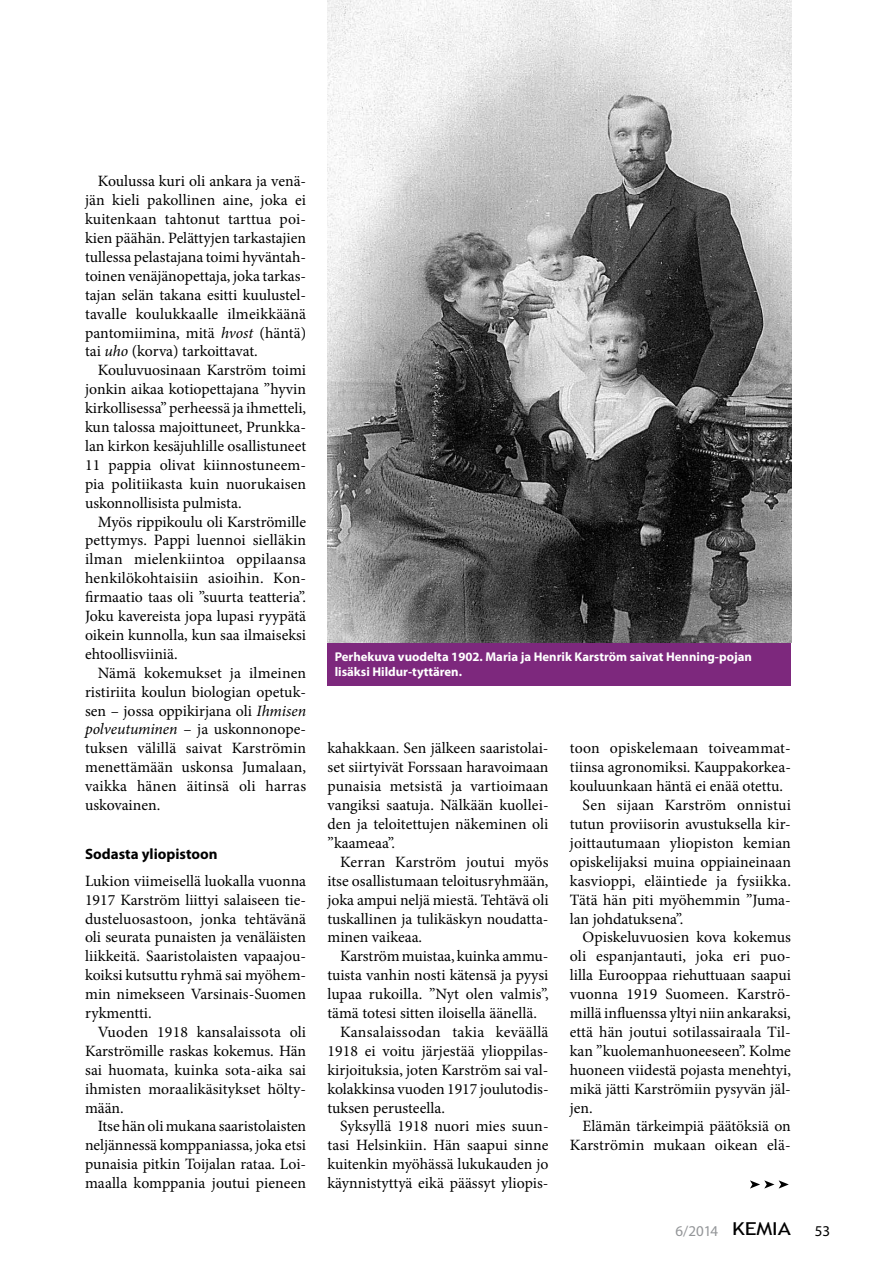
<style>
.page{position:relative;width:893px;height:1263px;background:#fff}
.page>*{position:absolute;margin:0;border:0;box-sizing:border-box;transform-origin:0 0}
.t1{font:15.75px/18.9px "Minion Pro";color:#000;text-align:justify}
.t2{font:15.75px "Minion Pro";letter-spacing:.02em;color:#000}
.t3{font:700 15px "Myriad Pro";color:#000}
.t4{font:15px "Myriad Pro";color:#939598}
.t5{font:15px "Myriad Pro";color:#000}
.t6{font:700 12.75px/15px "Myriad Pro";color:#fff}
.s1{font-style:italic}
.s2{font-family:"Trebuchet MS";font-size:17.85px;color:#000}
</style>
<div class="page">
<div style="left:327px;top:641px;width:464px;height:44px;background:#7d287d"></div>
<img style="left:327px;top:0;width:464px;height:643px">
<svg style="left:750px;top:1180px;width:39px;height:8px"></svg>
<p class="t1" style="left:85px;top:172px;width:223px;text-indent:13px">Koulussa kuri oli ankara ja venä&shy;jän kieli pakollinen aine, joka ei kuitenkaan tahtonut tarttua poi&shy;kien päähän. Pelättyjen tarkastajien tullessa pelastajana toimi hyväntah&shy;toinen venäjänopettaja, joka tarkas&shy;tajan selän takana esitti kuulustel&shy;tavalle koulukkaalle ilmeikkäänä pantomiimina, mitä <span class="s1">hvost</span> (häntä) tai <span class="s1">uho</span> (korva) tarkoittavat.</p>
<p class="t1" style="left:85px;top:361px;width:223px;text-indent:13px">Kouluvuosinaan Karström toimi jonkin aikaa kotiopettajana ”hyvin kirkollisessa” perheessä ja ihmetteli, kun talossa majoittuneet, Prunkka&shy;lan kirkon kesäjuhlille osallistuneet 11 pappia olivat kiinnostuneem&shy;pia politiikasta kuin nuorukaisen uskonnollisista pulmista.</p>
<p class="t1" style="left:85px;top:512px;width:223px;text-indent:13px">Myös rippikoulu oli Karströmille pettymys. Pappi luennoi sielläkin ilman mielenkiintoa oppilaansa henkilökohtaisiin asioihin. Kon&shy;firmaatio taas oli ”suurta teatteria”.<br>Joku kavereista jopa lupasi ryypätä oikein kunnolla, kun saa ilmaiseksi ehtoollisviiniä.</p>
<p class="t1" style="left:85px;top:663px;width:223px;text-indent:13px">Nämä kokemukset ja ilmeinen ristiriita koulun biologian opetuk&shy;sen – jossa oppikirjana oli <span class="s1">Ihmisen polveutuminen</span> – ja uskonnonope&shy;tuksen välillä saivat Karströmin menettämään uskonsa Jumalaan, vaikka hänen äitinsä oli harras uskovainen.</p>
<p class="t3" style="left:85px;top:845px;width:134px">Sodasta yliopistoon</p>
<p class="t1" style="left:85px;top:871px;width:223px">Lukion viimeisellä luokalla vuonna 1917 Karström liittyi salaiseen tie&shy;dusteluosastoon, jonka tehtävänä oli seurata punaisten ja venäläisten liikkeitä. Saaristolaisten vapaajou&shy;koiksi kutsuttu ryhmä sai myöhem&shy;min nimekseen Varsinais-Suomen rykmentti.</p>
<p class="t1" style="left:85px;top:1022px;width:223px;text-indent:13px">Vuoden 1918 kansalaissota oli Karströmille raskas kokemus. Hän sai huomata, kuinka sota-aika sai ihmisten moraalikäsitykset hölty&shy;mään.</p>
<p class="t1" style="left:85px;top:1117px;width:223px;text-indent:13px">Itse hän oli mukana saaristolaisten neljännessä komppaniassa, joka etsi punaisia pitkin Toijalan rataa. Loi&shy;maalla komppania joutui pieneen</p>
<p class="t6" style="left:335px;top:649px;width:419px">Perhekuva vuodelta 1902. Maria ja Henrik Karström saivat Henning-pojan lisäksi Hildur-tyttären.</p>
<p class="t1" style="left:327px;top:739px;width:223px">kahakkaan. Sen jälkeen saaristolai&shy;set siirtyivät Forssaan haravoimaan punaisia metsistä ja vartioimaan vangiksi saatuja. Nälkään kuollei&shy;den ja teloitettujen näkeminen oli ”kaameaa”.</p>
<p class="t1" style="left:327px;top:852px;width:223px;text-indent:13px">Kerran Karström joutui myös itse osallistumaan teloitusryhmään, joka ampui neljä miestä. Tehtävä oli tuskallinen ja tulikäskyn noudatta&shy;minen vaikeaa.</p>
<p class="t1" style="left:340px;top:947px;width:210px">Karström muistaa, kuinka ammu-</p>
<p class="t1" style="left:327px;top:966px;width:223px">tuista vanhin nosti kätensä ja pyysi</p>
<p class="t1" style="left:327px;top:985px;width:223px">lupaa rukoilla. ”Nyt olen valmis”,</p>
<p class="t1" style="left:327px;top:1003px;width:211px">tämä totesi sitten iloisella äänellä.</p>
<p class="t2" style="left:340px;top:1021px;width:210px">Kansalaissodan takia keväällä</p>
<p class="t1" style="left:327px;top:1041px;width:223px">1918 ei voitu järjestää ylioppilas-</p>
<p class="t1" style="left:327px;top:1060px;width:223px">kirjoituksia, joten Karström sai val-</p>
<p class="t1" style="left:327px;top:1079px;width:223px">kolakkinsa vuoden 1917 joulutodis-</p>
<p class="t1" style="left:327px;top:1098px;width:119px">tuksen perusteella.</p>
<p class="t1" style="left:340px;top:1117px;width:210px">Syksyllä 1918 nuori mies suun-</p>
<p class="t1" style="left:327px;top:1136px;width:223px">tasi Helsinkiin. Hän saapui sinne</p>
<p class="t1" style="left:327px;top:1155px;width:223px">kuitenkin myöhässä lukukauden jo</p>
<p class="t1" style="left:327px;top:1174px;width:223px">käynnistyttyä eikä päässyt yliopis-</p>
<p class="t1" style="left:570px;top:739px;width:223px">toon opiskelemaan toiveammat-</p>
<p class="t1" style="left:570px;top:758px;width:223px">tiinsa agronomiksi. Kauppakorkea-</p>
<p class="t1" style="left:570px;top:777px;width:215px">kouluunkaan häntä ei enää otettu.</p>
<p class="t1" style="left:583px;top:796px;width:210px">Sen sijaan Karström onnistui</p>
<p class="t1" style="left:570px;top:814px;width:223px">tutun proviisorin avustuksella kir-</p>
<p class="t1" style="left:570px;top:833px;width:223px">joittautumaan yliopiston kemian</p>
<p class="t1" style="left:570px;top:852px;width:223px">opiskelijaksi muina oppiaineinaan</p>
<p class="t1" style="left:570px;top:871px;width:223px">kasvioppi, eläintiede ja fysiikka.</p>
<p class="t1" style="left:570px;top:890px;width:223px">Tätä hän piti myöhemmin ”Juma-</p>
<p class="t1" style="left:570px;top:909px;width:115px">lan johdatuksena”.</p>
<p class="t1" style="left:583px;top:928px;width:210px">Opiskeluvuosien kova kokemus</p>
<p class="t1" style="left:570px;top:947px;width:223px">oli espanjantauti, joka eri puo-</p>
<p class="t1" style="left:570px;top:966px;width:223px">lilla Eurooppaa riehuttuaan saapui</p>
<p class="t1" style="left:570px;top:985px;width:223px">vuonna 1919 Suomeen. Karströ-</p>
<p class="t1" style="left:570px;top:1003px;width:223px">millä influenssa yltyi niin ankaraksi,</p>
<p class="t1" style="left:570px;top:1022px;width:223px">että hän joutui sotilassairaala Til-</p>
<p class="t1" style="left:570px;top:1041px;width:223px">kan ”kuolemanhuoneeseen”. Kolme</p>
<p class="t1" style="left:570px;top:1060px;width:223px">huoneen viidestä pojasta menehtyi,</p>
<p class="t1" style="left:570px;top:1079px;width:223px">mikä jätti Karströmiin pysyvän jäl-</p>
<p class="t1" style="left:570px;top:1098px;width:25px">jen.</p>
<p class="t1" style="left:583px;top:1117px;width:210px">Elämän tärkeimpiä päätöksiä on</p>
<p class="t1" style="left:570px;top:1136px;width:223px">Karströmin mukaan oikean elä-</p>
<p class="t4" style="left:676px;top:1222px;width:117px">6/2014 <span class="s2">KEMIA</span></p>
<p class="t5" style="left:815px;top:1222px;width:17px">53</p>
</div>
